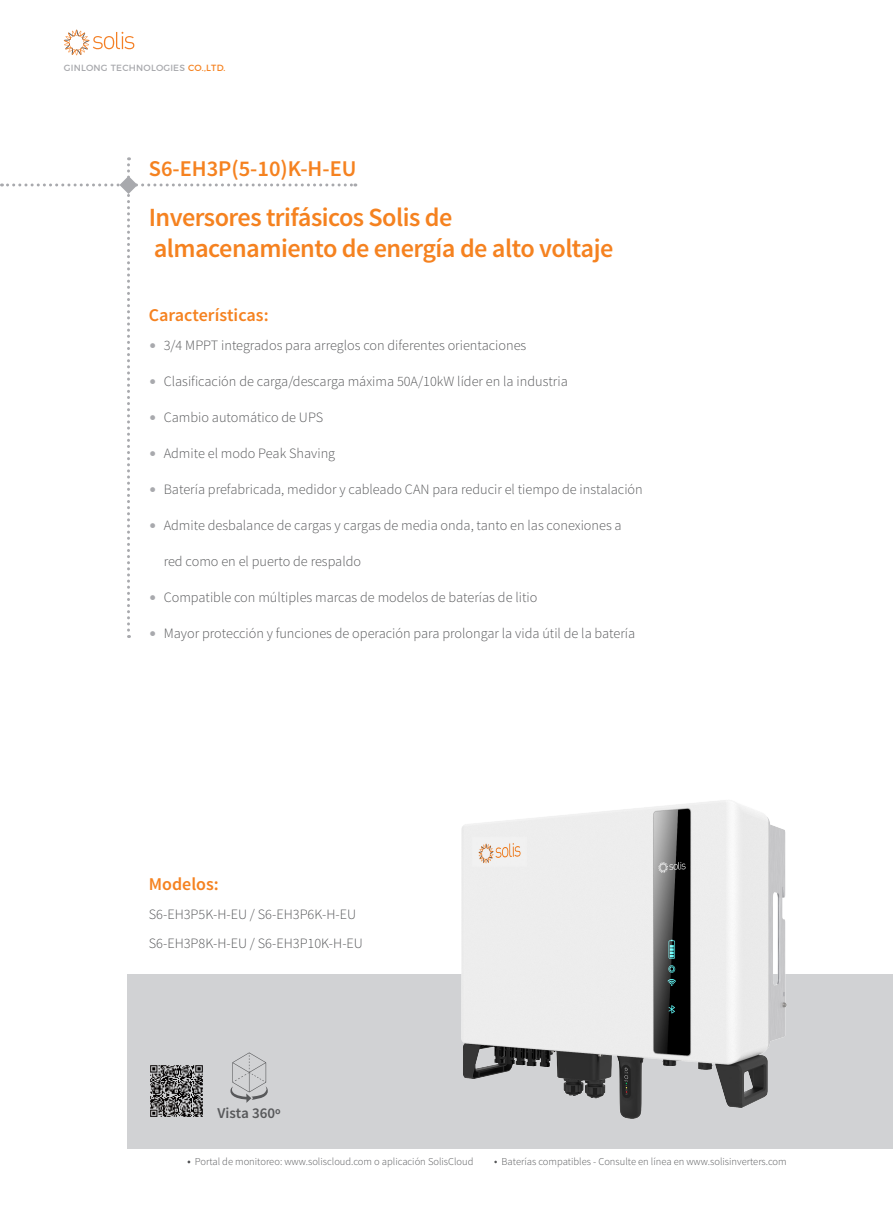
<style>
.page{position:relative;width:893px;height:1212px;background:#fff}
.page>*{position:absolute;margin:0;border:0;box-sizing:border-box;transform-origin:0 0}
.t1{font:600 26.25px/31.5px "Source Sans Pro";letter-spacing:-.02em;color:#f58220}
.t2{font:600 22.5px "Source Sans Pro";color:#f58220}
.t3{font:600 18px "Source Sans Pro";color:#f58220}
.t4{font:600 15px "Source Sans Pro";color:#57585a}
.t5{font:300 14.25px/29.5px "Source Sans Pro";color:#57585a}
.t6{font:300 10.5px "Source Sans Pro";color:#57585a}
.t7{font:9px "Montserrat";letter-spacing:.025em;color:#a8a9ad}
.s1{color:#f58220}
.s2{color:#a8a9ad}
</style>
<div class="page">
<div style="left:128px;top:974px;width:765px;height:174px;background:#d1d2d4"></div>
<svg style="left:64px;top:30px;width:70px;height:25px"></svg>
<img style="left:462px;top:800px;width:325px;height:318px">
<img style="left:150px;top:1065px;width:53px;height:52px">
<svg style="left:230px;top:1052px;width:38px;height:51px"></svg>
<svg style="left:1px;top:157px;width:355px;height:481px"></svg>
<p class="t7" style="left:64px;top:61px;width:163px">GINLONG TECHNOLOGIES <span class="s1">CO.,LTD.</span></p>
<h2 class="t2" style="left:149px;top:154px;width:209px">S6-EH3P(5-10)K-H-EU</h2>
<h1 class="t1" style="left:149px;top:202px;width:466px">Inversores trifásicos Solis de almacenamiento de energía de alto voltaje</h1>
<p class="t3" style="left:149px;top:304px;width:121px">Características:</p>
<p class="t5" style="left:149px;top:330px;width:379px"><span class="s2">•</span> 3/4 MPPT integrados para arreglos con diferentes orientaciones</p>
<p class="t5" style="left:149px;top:366px;width:420px"><span class="s2">•</span> Clasificación de carga/descarga máxima 50A/10kW líder en la industria</p>
<p class="t5" style="left:149px;top:402px;width:176px"><span class="s2">•</span> Cambio automático de UPS</p>
<p class="t5" style="left:149px;top:438px;width:188px"><span class="s2">•</span> Admite el modo Peak Shaving</p>
<p class="t5" style="left:149px;top:474px;width:495px"><span class="s2">•</span> Batería prefabricada, medidor y cableado CAN para reducir el tiempo de instalación</p>
<p class="t5" style="left:149px;top:510px;width:474px"><span class="s2">•</span> Admite desbalance de cargas y cargas de media onda, tanto en las conexiones a</p>
<p class="t5" style="left:164px;top:546px;width:199px">red como en el puerto de respaldo</p>
<p class="t5" style="left:149px;top:582px;width:390px"><span class="s2">•</span> Compatible con múltiples marcas de modelos de baterías de litio</p>
<p class="t5" style="left:149px;top:618px;width:488px"><span class="s2">•</span> Mayor protección y funciones de operación para prolongar la vida útil de la batería</p>
<p class="t3" style="left:149px;top:873px;width:71px">Modelos:</p>
<p class="t5" style="left:149px;top:899px;width:216px">S6-EH3P5K-H-EU / S6-EH3P6K-H-EU<br>S6-EH3P8K-H-EU / S6-EH3P10K-H-EU</p>
<p class="t4" style="left:218px;top:1104px;width:65px">Vista 360º</p>
<p class="t6" style="left:195px;top:1155px;width:280px">Portal de monitoreo: www.soliscloud.com o aplicación SolisCloud</p>
<p class="t6" style="left:502px;top:1155px;width:287px">Baterías compatibles - Consulte en línea en www.solisinverters.com</p>
</div>
